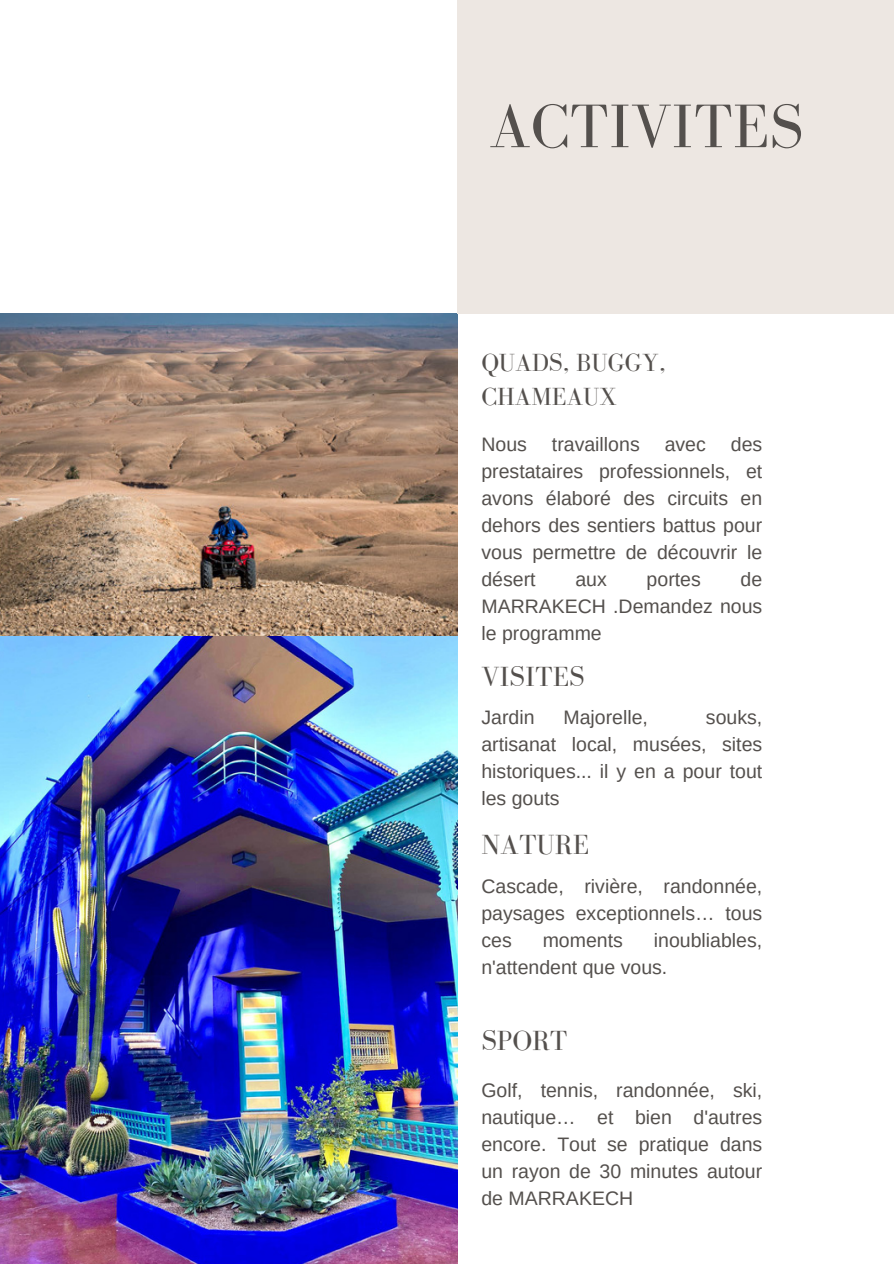
<style>
.page{position:relative;width:894px;height:1264px;background:#fff}
.page>*{position:absolute;margin:0;border:0;box-sizing:border-box;transform-origin:0 0}
.t1{font:63.3px "Bodoni FLF";color:#54504d}
.t2{font:28.5px "Bodoni FLF";color:#54504d}
.t3{font:25.5px/34.8px "Bodoni FLF";color:#54504d}
.t4{font:19.5px/27px "Arimo";color:#54504d;text-align:justify}
</style>
<div class="page">
<img style="left:0;top:313px;width:457px;height:950px">
<div style="left:456px;top:0;width:437px;height:313px;background:#ede7e2"></div>
<h1 class="t1" style="left:489px;top:92px;width:316px">ACTIVITES</h1>
<h3 class="t3" style="left:481px;top:344px;width:185px">QUADS, BUGGY,<br>CHAMEAUX</h3>
<p class="t4" style="left:481px;top:430px;width:282px;text-indent:249px">des prestataires professionnels, et avons élaboré des circuits en dehors des sentiers battus pour vous permettre de découvrir le désert</p>
<p class="t4" style="left:481px;top:430px;width:47px">Nous</p>
<p class="t4" style="left:551px;top:430px;width:89px">travaillons</p>
<p class="t4" style="left:664px;top:430px;width:43px">avec</p>
<p class="t4" style="left:481px;top:565px;width:282px;text-indent:259px">de MARRAKECH .Demandez nous le programme</p>
<p class="t4" style="left:575px;top:565px;width:33px">aux</p>
<p class="t4" style="left:646px;top:565px;width:56px">portes</p>
<h2 class="t2" style="left:481px;top:660px;width:105px">VISITES</h2>
<p class="t4" style="left:481px;top:703px;width:55px">Jardin</p>
<p class="t4" style="left:563px;top:703px;width:86px">Majorelle,</p>
<p class="t4" style="left:481px;top:703px;width:282px;text-indent:224px">souks, artisanat local, musées, sites historiques... il y en a pour tout les gouts</p>
<h2 class="t2" style="left:481px;top:828px;width:109px">NATURE</h2>
<p class="t4" style="left:481px;top:872px;width:282px">Cascade, rivière, randonnée, paysages exceptionnels… tous ces</p>
<p class="t4" style="left:481px;top:926px;width:282px;text-indent:172px">inoubliables, n'attendent que vous.</p>
<p class="t4" style="left:542px;top:926px;width:82px">moments</p>
<h2 class="t2" style="left:481px;top:1025px;width:88px">SPORT</h2>
<p class="t4" style="left:481px;top:1077px;width:282px">Golf, tennis, randonnée, ski, nautique… et bien d'autres encore. Tout se pratique dans un rayon de 30 minutes autour de MARRAKECH</p>
</div>
